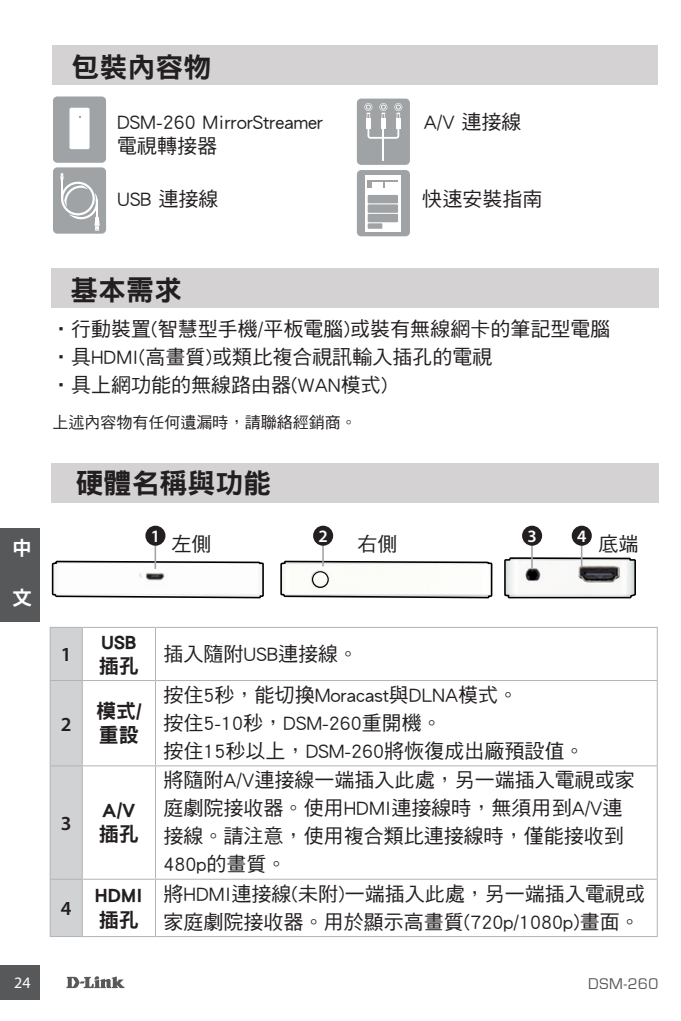
<style>
.page{position:relative;width:681px;height:1021px;background:#fff}
.page>*{position:absolute;margin:0;border:0;box-sizing:border-box;transform-origin:0 0}
.t1{font:28px "DF Hei Std W9";color:#231f20}
.t2{font:20px/28px "DF Hei Std W5";color:#231f20}
.t3{font:20px/24px "DF Hei Std W9";color:#231f20}
.t4{font:600 20px "Myriad Pro";color:#231f20}
.t5{font:20px "DF Hei Std W9";color:#fff}
.t6{font:600 17.6px "Myriad Pro";color:#fff}
.t7{font:16px "DF Hei Std W5";color:#231f20}
.t8{font:16px "Eurostile";color:#57585a}
.t9{font:16px "Myriad Pro";color:#fff}
</style>
<div class="page">
<svg style="left:66px;top:976px;width:59px;height:12px"></svg>
<div style="left:0;top:965px;width:40px;height:34px;background:#57585a"></div>
<div style="left:0;top:528px;width:40px;height:94px;background:#57585a"></div>
<img style="left:522px;top:530px;width:70px;height:27px">
<svg style="left:51px;top:560px;width:213px;height:39px"></svg>
<svg style="left:280px;top:560px;width:213px;height:39px"></svg>
<div style="left:312px;top:571px;width:16px;height:17px;border:1px solid #000;border-radius:50%"></div>
<svg style="left:504px;top:557px;width:132px;height:42px"></svg>
<div style="left:53px;top:96px;width:53px;height:67px;background:#9fa3a5;border-radius:4px"></div>
<div style="left:69px;top:108px;width:20px;height:41px;background:#fff;border-radius:2px"></div>
<div style="left:53px;top:167px;width:53px;height:67px;background:#9fa3a5;border-radius:4px"></div>
<svg style="left:60px;top:173px;width:40px;height:58px"></svg>
<div style="left:357px;top:170px;width:53px;height:66px;background:#9fa3a5;border-radius:4px"></div>
<div style="left:365px;top:176px;width:35px;height:56px;background:#fff"></div>
<svg style="left:367px;top:182px;width:5px;height:6px"></svg>
<hr style="left:367px;top:180px;width:30px;height:2px;background:#9fa3a5">
<div style="left:367px;top:204px;width:31px;height:9px;background:#9fa3a5"></div>
<div style="left:367px;top:195px;width:31px;height:8px;background:#9fa3a5"></div>
<div style="left:367px;top:214px;width:31px;height:8px;background:#9fa3a5"></div>
<div style="left:367px;top:223px;width:15px;height:6px;background:#9fa3a5"></div>
<div style="left:357px;top:99px;width:53px;height:66px;background:#9fa3a5;border-radius:4px"></div>
<hr style="left:366px;top:119px;width:4px;height:10px;background:#fff">
<svg style="left:366px;top:110px;width:5px;height:10px"></svg>
<svg style="left:364px;top:103px;width:8px;height:8px"></svg>
<hr style="left:381px;top:119px;width:4px;height:10px;background:#fff">
<svg style="left:381px;top:110px;width:5px;height:10px"></svg>
<svg style="left:379px;top:103px;width:8px;height:8px"></svg>
<hr style="left:396px;top:119px;width:4px;height:10px;background:#fff">
<svg style="left:396px;top:110px;width:5px;height:10px"></svg>
<svg style="left:394px;top:103px;width:8px;height:8px"></svg>
<svg style="left:367px;top:127px;width:32px;height:12px"></svg>
<hr style="left:382px;top:124px;width:2px;height:36px;background:#fff">
<div style="left:52px;top:45px;width:606px;height:40px;background:#d4d2d2"></div>
<div style="left:51px;top:268px;width:607px;height:40px;background:#d4d2d2"></div>
<div style="left:51px;top:628px;width:31px;height:307px;background:#d1d2d4"></div>
<hr style="left:49px;top:628px;width:2px;height:52px;background:#b2b3b7">
<hr style="left:50px;top:626px;width:32px;height:2px;background:#b2b3b7">
<hr style="left:82px;top:628px;width:1px;height:52px;background:#b2b3b7">
<hr style="left:82px;top:626px;width:73px;height:2px;background:#b2b3b7">
<hr style="left:155px;top:628px;width:1px;height:52px;background:#b2b3b7">
<hr style="left:656px;top:628px;width:1px;height:52px;background:#b2b3b7">
<hr style="left:155px;top:626px;width:502px;height:2px;background:#b2b3b7">
<hr style="left:49px;top:681px;width:2px;height:84px;background:#b2b3b7">
<hr style="left:50px;top:679px;width:32px;height:2px;background:#b2b3b7">
<hr style="left:82px;top:681px;width:1px;height:84px;background:#b2b3b7">
<hr style="left:82px;top:679px;width:73px;height:2px;background:#b2b3b7">
<hr style="left:155px;top:681px;width:1px;height:84px;background:#b2b3b7">
<hr style="left:656px;top:681px;width:1px;height:84px;background:#b2b3b7">
<hr style="left:155px;top:679px;width:502px;height:2px;background:#b2b3b7">
<hr style="left:49px;top:766px;width:2px;height:112px;background:#b2b3b7">
<hr style="left:50px;top:765px;width:32px;height:1px;background:#b2b3b7">
<hr style="left:82px;top:766px;width:1px;height:112px;background:#b2b3b7">
<hr style="left:82px;top:765px;width:73px;height:1px;background:#b2b3b7">
<hr style="left:155px;top:766px;width:1px;height:112px;background:#b2b3b7">
<hr style="left:656px;top:766px;width:1px;height:112px;background:#b2b3b7">
<hr style="left:155px;top:765px;width:502px;height:1px;background:#b2b3b7">
<hr style="left:49px;top:879px;width:2px;height:57px;background:#b2b3b7">
<hr style="left:50px;top:878px;width:32px;height:1px;background:#b2b3b7">
<hr style="left:50px;top:935px;width:32px;height:2px;background:#b2b3b7">
<hr style="left:82px;top:879px;width:1px;height:57px;background:#b2b3b7">
<hr style="left:82px;top:878px;width:73px;height:1px;background:#b2b3b7">
<hr style="left:82px;top:935px;width:73px;height:2px;background:#b2b3b7">
<hr style="left:155px;top:879px;width:1px;height:57px;background:#b2b3b7">
<hr style="left:656px;top:879px;width:1px;height:57px;background:#b2b3b7">
<hr style="left:155px;top:878px;width:502px;height:1px;background:#b2b3b7">
<hr style="left:155px;top:935px;width:502px;height:2px;background:#b2b3b7">
<div style="left:51px;top:463px;width:607px;height:40px;background:#d4d2d2"></div>
<hr style="left:322px;top:536px;width:2px;height:30px;background:#a4a5a9">
<hr style="left:154px;top:536px;width:2px;height:33px;background:#a4a5a9">
<div style="left:314px;top:526px;width:18px;height:18px;background:#231f20;border-radius:50%"></div>
<div style="left:313px;top:525px;width:20px;height:20px;border:2px solid #231f20;border-radius:50%"></div>
<div style="left:146px;top:526px;width:18px;height:18px;background:#231f20;border-radius:50%"></div>
<div style="left:145px;top:525px;width:20px;height:20px;border:2px solid #231f20;border-radius:50%"></div>
<hr style="left:531px;top:536px;width:1px;height:32px;background:#a4a5a9">
<hr style="left:580px;top:534px;width:2px;height:32px;background:#a4a5a9">
<div style="left:523px;top:526px;width:18px;height:18px;background:#231f20;border-radius:50%"></div>
<div style="left:522px;top:525px;width:20px;height:20px;border:2px solid #231f20;border-radius:50%"></div>
<div style="left:572px;top:526px;width:18px;height:18px;background:#231f20;border-radius:50%"></div>
<div style="left:571px;top:525px;width:20px;height:20px;border:2px solid #231f20;border-radius:50%"></div>
<h1 class="t1" style="left:71px;top:52px;width:142px">包裝內容物</h1>
<p class="t2" style="left:117px;top:110px;width:207px;line-height:24px">DSM-260 MirrorStreamer電視轉接器</p>
<p class="t2" style="left:117px;top:184px;width:103px">USB 連接線</p>
<p class="t2" style="left:423px;top:108px;width:99px">A/V 連接線</p>
<p class="t2" style="left:422px;top:184px;width:121px">快速安裝指南</p>
<h1 class="t1" style="left:70px;top:275px;width:113px">基本需求</h1>
<p class="t2" style="left:51px;top:314px;width:560px">•行動裝置(智慧型手機/平板電腦)或裝有無線網卡的筆記型電腦</p>
<p class="t2" style="left:51px;top:342px;width:443px">•具HDMI(高畫質)或類比複合視訊輸入插孔的電視</p>
<p class="t2" style="left:51px;top:370px;width:338px">•具上網功能的無線路由器(WAN模式)</p>
<p class="t5" style="left:12px;top:536px;width:19px">中</p>
<p class="t5" style="left:12px;top:587px;width:21px">文</p>
<p class="t7" style="left:52px;top:413px;width:305px">上述內容物有任何遺漏時，請聯絡經銷商。</p>
<h1 class="t1" style="left:75px;top:467px;width:198px">硬體名稱與功能</h1>
<p class="t6" style="left:151px;top:524px;width:11px">1</p>
<p class="t2" style="left:171px;top:530px;width:41px">左側</p>
<p class="t6" style="left:318px;top:524px;width:11px">2</p>
<p class="t2" style="left:357px;top:530px;width:41px">右側</p>
<p class="t6" style="left:527px;top:524px;width:11px">3</p>
<p class="t6" style="left:577px;top:524px;width:11px">4</p>
<p class="t2" style="left:598px;top:530px;width:41px">底端</p>
<p class="t4" style="left:61px;top:642px;width:12px">1</p>
<p class="t3" style="left:99px;top:629px;width:42px">USB插孔</p>
<p class="t2" style="left:163px;top:639px;width:196px">插入隨附USB連接線。</p>
<p class="t4" style="left:61px;top:711px;width:12px">2</p>
<p class="t4" style="left:61px;top:810px;width:12px">3</p>
<p class="t4" style="left:61px;top:896px;width:12px">4</p>
<p class="t3" style="left:96px;top:698px;width:47px">模式/重設</p>
<p class="t3" style="left:99px;top:797px;width:42px">A/V插孔</p>
<p class="t2" style="left:163px;top:680px;width:422px">按住5秒，能切換Moracast與DLNA模式。<br>按住5-10秒，DSM-260重開機。<br>按住15秒以上，DSM-260將恢復成出廠預設值。</p>
<p class="t2" style="left:163px;top:765px;width:472px">將隨附A/V連接線一端插入此處，另一端插入電視或家庭劇院接收器。使用HDMI連接線時，無須用到A/V連接線。請注意，使用複合類比連接線時，僅能接收到<br>480p的畫質。</p>
<p class="t3" style="left:95px;top:883px;width:49px">HDMI插孔</p>
<p class="t2" style="left:163px;top:879px;width:483px">將HDMI連接線(未附)一端插入此處，另一端插入電視或家庭劇院接收器。用於顯示高畫質(720p/1080p)畫面。</p>
<p class="t9" style="left:14px;top:972px;width:18px">24</p>
<p class="t8" style="left:588px;top:974px;width:72px">DSM-260</p>
</div>
